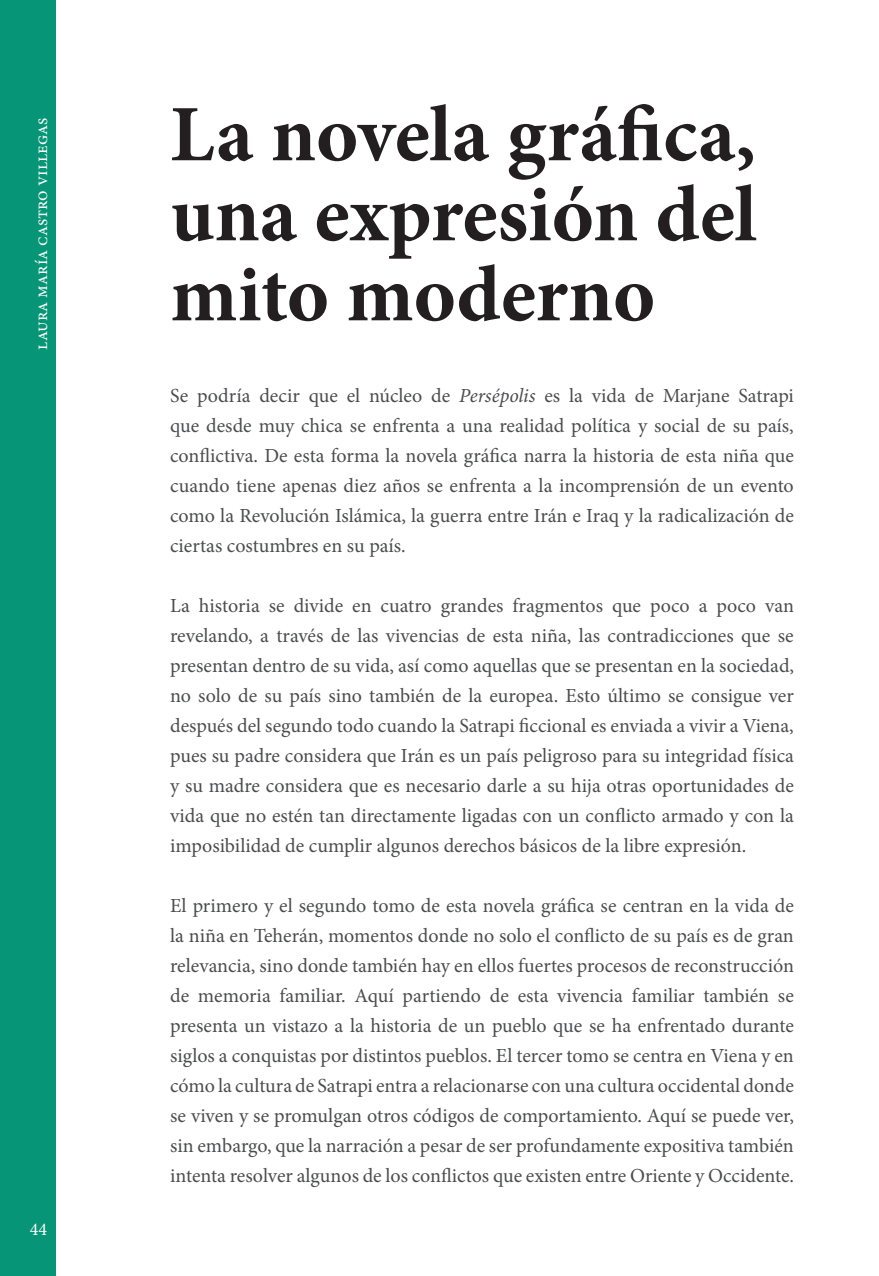
<style>
.page{position:relative;width:879px;height:1276px;background:#fff}
.page>*{position:absolute;margin:0;border:0;box-sizing:border-box;transform-origin:0 0}
.Parrafo_principal{font:700 80px/80px "Minion Pro";color:#231f20;text-align:justify}
.Parrafo_principal-2{font:20px/30px "Minion Pro";letter-spacing:-.01em;color:#4b4c4d;text-align:justify}
.t1{font:18px "Minion Pro";color:#fff}
.s1{font-style:italic}
</style>
<div class="page">
<div style="left:0;top:0;width:56px;height:1276px;background:#069576"></div>
<p class="t1" style="left:29px;top:350px;width:233px;rotate:-90deg">laura maría castro villegas</p>
<p class="t1" style="left:30px;top:1217px;width:19px">44</p>
<p class="Parrafo_principal" style="left:170px;top:94px;width:588px">La novela gráfica, una expresión del mito moderno</p>
<p class="Parrafo_principal-2" style="left:170px;top:381px;width:625px">Se podría decir que el núcleo de <span class="s1">Persépolis</span> es la vida de Marjane Satrapi que desde muy chica se enfrenta a una realidad política y social de su país, conflictiva. De esta forma la novela gráfica narra la historia de esta niña que cuando tiene apenas diez años se enfrenta a la incomprensión de un evento como la Revolución Islámica, la guerra entre Irán e Iraq y la radicalización de ciertas costumbres en su país.</p>
<p class="Parrafo_principal-2" style="left:170px;top:591px;width:625px">La historia se divide en cuatro grandes fragmentos que poco a poco van revelando, a través de las vivencias de esta niña, las contradicciones que se presentan dentro de su vida, así como aquellas que se presentan en la sociedad, no solo de su país sino también de la europea. Esto último se consigue ver después del segundo todo cuando la Satrapi ficcional es enviada a vivir a Viena, pues su padre considera que Irán es un país peligroso para su integridad física y su madre considera que es necesario darle a su hija otras oportunidades de vida que no estén tan directamente ligadas con un conflicto armado y con la imposibilidad de cumplir algunos derechos básicos de la libre expresión.</p>
<p class="Parrafo_principal-2" style="left:170px;top:891px;width:625px">El primero y el segundo tomo de esta novela gráfica se centran en la vida de la niña en Teherán, momentos donde no solo el conflicto de su país es de gran relevancia, sino donde también hay en ellos fuertes procesos de reconstrucción de memoria familiar. Aquí partiendo de esta vivencia familiar también se presenta un vistazo a la historia de un pueblo que se ha enfrentado durante siglos a conquistas por distintos pueblos. El tercer tomo se centra en Viena y en cómo la cultura de Satrapi entra a relacionarse con una cultura occidental donde se viven y se promulgan otros códigos de comportamiento. Aquí se puede ver, sin embargo, que la narración a pesar de ser profundamente expositiva también intenta resolver algunos de los conflictos que existen entre Oriente y Occidente.</p>
</div>
